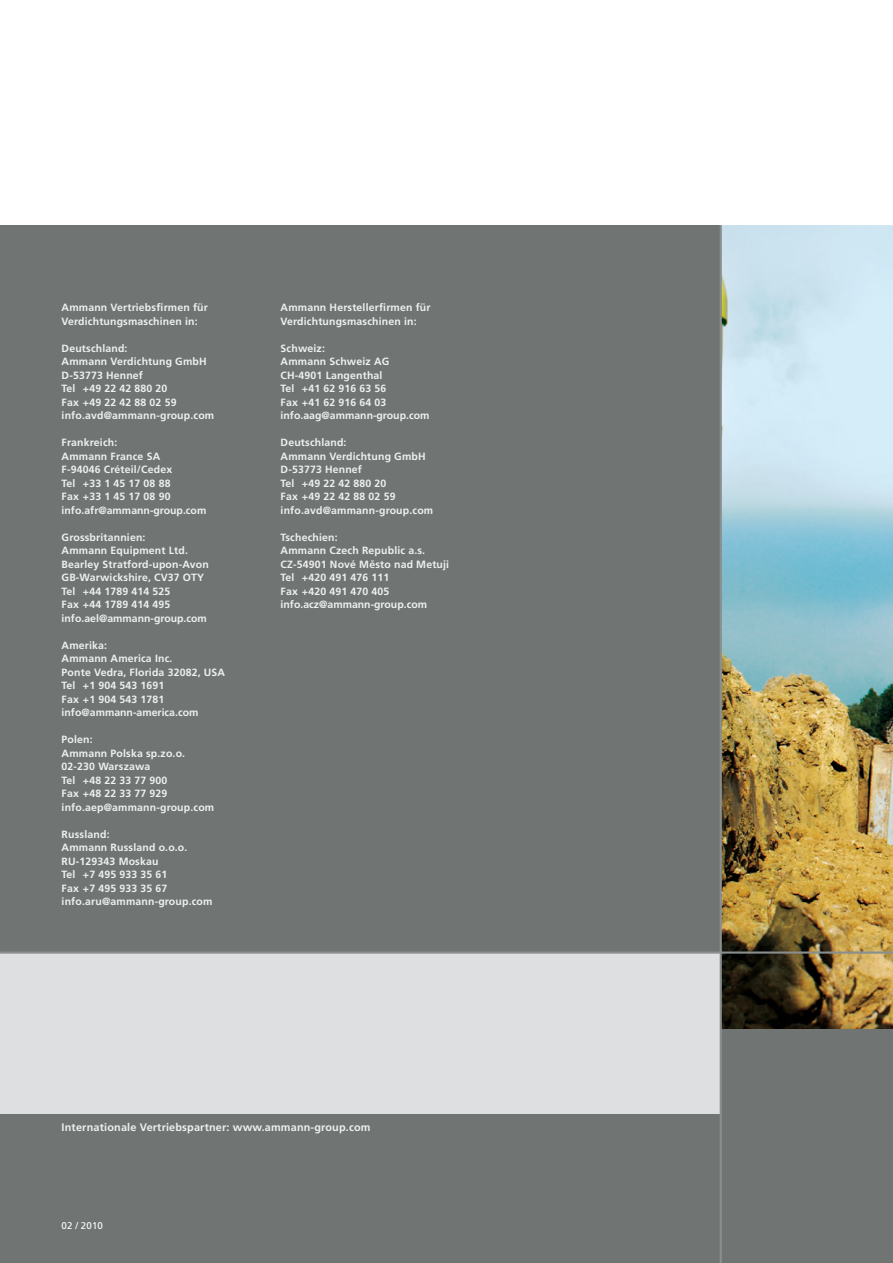
<style>
.page{position:relative;width:893px;height:1263px;background:#fff}
.page>*{position:absolute;margin:0;border:0;box-sizing:border-box;transform-origin:0 0}
.Adressblöcke_Frutige{font:700 10.8px "Frutiger";letter-spacing:.015em;color:#eeefef}
.Adressblcke_Frutiger{font:700 10.5px/13.5px "Frutiger";letter-spacing:.015em;color:#eeefef}
.Adressblcke_Frutiger-2{font:700 10.5px/13.5px "Frutiger CE";color:#eeefef}
.Fussnote_Rueckseite{font:9.75px "Frutiger";letter-spacing:.01em;color:#fff}
.s1{font-family:"Frutiger"}
.s2{font-family:"Frutiger CE"}
</style>
<div class="page">
<img style="left:722px;top:225px;width:171px;height:804px">
<div style="left:0;top:1029px;width:893px;height:234px;background:#707574"></div>
<div style="left:0;top:225px;width:721px;height:727px;background:#707574"></div>
<div style="left:0;top:952px;width:721px;height:162px;background:#dddfe0"></div>
<hr style="left:720px;top:225px;width:2px;height:1038px;background:#898e8e">
<hr style="left:0;top:951px;width:893px;height:3px;background:#898e8e">
<p class="Adressblcke_Frutiger" style="left:62px;top:301px;width:148px">Ammann Vertriebsfirmen für</p>
<p class="Adressblcke_Frutiger" style="left:62px;top:314px;width:138px">Verdichtungsmaschinen in:</p>
<p class="Adressblcke_Frutiger" style="left:62px;top:341px;width:67px">Deutschland:</p>
<p class="Adressblcke_Frutiger" style="left:62px;top:355px;width:147px">Ammann Verdichtung GmbH</p>
<p class="Adressblcke_Frutiger" style="left:62px;top:368px;width:83px">D-53773 Hennef</p>
<p class="Adressblcke_Frutiger" style="left:62px;top:382px;width:107px">Tel +49 22 42 880 20</p>
<p class="Adressblcke_Frutiger" style="left:62px;top:395px;width:154px">Fax +49 22 42 88 02 59 info.avd@ammann-group.com</p>
<p class="Adressblcke_Frutiger" style="left:62px;top:436px;width:57px">Frankreich:</p>
<p class="Adressblcke_Frutiger" style="left:62px;top:449px;width:100px">Ammann France SA</p>
<p class="Adressblcke_Frutiger" style="left:62px;top:463px;width:112px">F-94046 Créteil/Cedex</p>
<p class="Adressblcke_Frutiger" style="left:62px;top:476px;width:110px">Tel +33 1 45 17 08 88</p>
<p class="Adressblcke_Frutiger-2" style="left:62px;top:490px;width:146px"><span class="s1">Fax +33 1 45 17 08 90 </span>info.afr@ammann-group.com</p>
<p class="Adressblcke_Frutiger" style="left:62px;top:530px;width:85px">Grossbritannien:</p>
<p class="Adressblcke_Frutiger" style="left:62px;top:544px;width:128px">Ammann Equipment Ltd.</p>
<p class="Adressblcke_Frutiger" style="left:62px;top:557px;width:149px">Bearley Stratford-upon-Avon</p>
<p class="Adressblcke_Frutiger" style="left:62px;top:571px;width:144px">GB-Warwickshire, CV37 OTY</p>
<p class="Adressblcke_Frutiger" style="left:62px;top:584px;width:110px">Tel +44 1789 414 525</p>
<p class="Adressblcke_Frutiger-2" style="left:62px;top:598px;width:147px"><span class="s1">Fax +44 1789 414 495 </span>info.ael@ammann-group.com</p>
<p class="Adressblcke_Frutiger" style="left:62px;top:638px;width:47px">Amerika:</p>
<p class="Adressblcke_Frutiger" style="left:62px;top:652px;width:112px">Ammann America Inc.</p>
<p class="Adressblcke_Frutiger" style="left:62px;top:665px;width:165px">Ponte Vedra, Florida 32082, USA</p>
<p class="Adressblcke_Frutiger" style="left:62px;top:679px;width:104px">Tel +1 904 543 1691</p>
<p class="Adressblcke_Frutiger-2" style="left:62px;top:692px;width:138px"><span class="s1">Fax +1 904 543 1781 </span>info@ammann-america.com</p>
<p class="Adressblcke_Frutiger" style="left:62px;top:733px;width:33px">Polen:</p>
<p class="Adressblcke_Frutiger" style="left:62px;top:746px;width:125px">Ammann Polska sp.zo.o.</p>
<p class="Adressblcke_Frutiger" style="left:62px;top:760px;width:90px">02-230 Warszawa</p>
<p class="Adressblcke_Frutiger" style="left:62px;top:773px;width:107px">Tel +48 22 33 77 900</p>
<p class="Adressblcke_Frutiger" style="left:62px;top:787px;width:107px">Fax +48 22 33 77 929</p>
<p class="Adressblcke_Frutiger" style="left:62px;top:800px;width:154px">info.aep@ammann-group.com</p>
<p class="Adressblcke_Frutiger" style="left:62px;top:827px;width:49px">Russland:</p>
<p class="Adressblcke_Frutiger" style="left:62px;top:841px;width:127px">Ammann Russland o.o.o.</p>
<p class="Adressblcke_Frutiger" style="left:62px;top:854px;width:98px">RU-129343 Moskau</p>
<p class="Adressblcke_Frutiger" style="left:62px;top:868px;width:107px">Tel +7 495 933 35 61</p>
<p class="Adressblcke_Frutiger" style="left:62px;top:881px;width:107px">Fax +7 495 933 35 67</p>
<p class="Adressblcke_Frutiger" style="left:62px;top:895px;width:152px">info.aru@ammann-group.com</p>
<p class="Adressblcke_Frutiger" style="left:281px;top:301px;width:151px">Ammann Herstellerfirmen für</p>
<p class="Adressblcke_Frutiger" style="left:281px;top:314px;width:138px">Verdichtungsmaschinen in:</p>
<p class="Adressblcke_Frutiger" style="left:281px;top:341px;width:46px">Schweiz:</p>
<p class="Adressblcke_Frutiger" style="left:281px;top:355px;width:110px">Ammann Schweiz AG</p>
<p class="Adressblcke_Frutiger" style="left:281px;top:368px;width:103px">CH-4901 Langenthal</p>
<p class="Adressblcke_Frutiger" style="left:281px;top:382px;width:107px">Tel +41 62 916 63 56</p>
<p class="Adressblcke_Frutiger-2" style="left:281px;top:395px;width:150px"><span class="s1">Fax +41 62 916 64 03 </span>info.aag@ammann-group.com</p>
<p class="Adressblcke_Frutiger" style="left:281px;top:436px;width:67px">Deutschland:</p>
<p class="Adressblcke_Frutiger" style="left:281px;top:449px;width:147px">Ammann Verdichtung GmbH</p>
<p class="Adressblcke_Frutiger" style="left:281px;top:463px;width:83px">D-53773 Hennef</p>
<p class="Adressblcke_Frutiger" style="left:281px;top:476px;width:107px">Tel +49 22 42 880 20</p>
<p class="Adressblcke_Frutiger" style="left:281px;top:490px;width:154px">Fax +49 22 42 88 02 59 info.avd@ammann-group.com</p>
<p class="Adressblcke_Frutiger" style="left:281px;top:530px;width:58px">Tschechien:</p>
<p class="Adressblcke_Frutiger" style="left:281px;top:544px;width:146px">Ammann Czech Republic a.s.</p>
<p class="Adressblcke_Frutiger" style="left:281px;top:557px;width:170px">CZ-54901 Nové M<span class="s2">ě</span>sto nad Metuji</p>
<p class="Adressblcke_Frutiger" style="left:281px;top:571px;width:110px">Tel +420 491 476 111</p>
<p class="Adressblcke_Frutiger-2" style="left:281px;top:584px;width:148px"><span class="s1">Fax +420 491 470 405 </span>info.acz@ammann-group.com</p>
<p class="Adressblöcke_Frutige" style="left:62px;top:1121px;width:310px">Internationale Vertriebspartner: www.ammann-group.com</p>
<p class="Fussnote_Rueckseite" style="left:62px;top:1220px;width:43px">02 / 2010</p>
</div>
